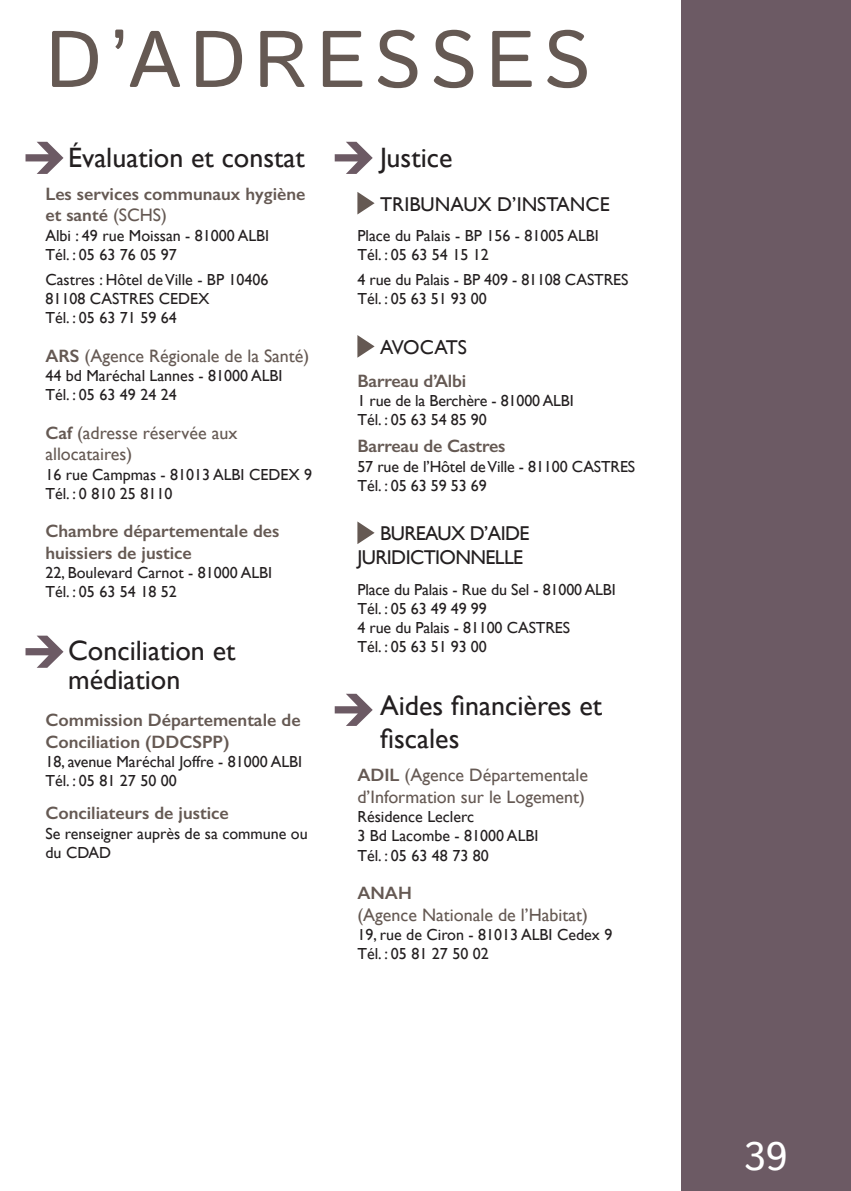
<style>
.page{position:relative;width:851px;height:1191px;background:#fff}
.page>*{position:absolute;margin:0;border:0;box-sizing:border-box;transform-origin:0 0}
.t1{font:80px "Istok";letter-spacing:.1em;color:#655953}
.t2{font:40px "Istok";color:#fff}
.t3{font:28px/29.6px "Gill Sans";color:#231f20}
.t4{font:20px/24px "Gill Sans";letter-spacing:-.03em;color:#231f20}
.t5{font:20px "Gill Sans";color:#231f20}
.t6{font:600 18px/21.6px "Gill Sans";color:#655953}
.t7{font:18px/21.6px "Gill Sans";color:#655953}
.t8{font:16px/19.2px "Gill Sans";color:#231f20}
.s1{font-weight:400}
.s2{font-weight:600}
</style>
<div class="page">
<div style="left:680px;top:0;width:170px;height:1191px;background:#6c5a64"></div>
<svg style="left:357px;top:192px;width:17px;height:22px"></svg>
<svg style="left:357px;top:335px;width:17px;height:23px"></svg>
<svg style="left:357px;top:521px;width:17px;height:23px"></svg>
<svg style="left:334px;top:694px;width:38px;height:32px"></svg>
<svg style="left:26px;top:142px;width:37px;height:32px"></svg>
<svg style="left:26px;top:635px;width:37px;height:33px"></svg>
<svg style="left:334px;top:142px;width:38px;height:32px"></svg>
<h1 class="t1" style="left:45px;top:7px;width:547px">D’ADRESSES</h1>
<h3 class="t3" style="left:68px;top:142px;width:238px">Évaluation et constat</h3>
<p class="t6" style="left:45px;top:183px;width:261px">Les services communaux hygiène et santé <span class="s1">(SCHS)</span></p>
<p class="t8" style="left:45px;top:225px;width:225px">Albi : 49 rue Moissan - 81000 ALBI<br>Tél. : 05 63 76 05 97</p>
<p class="t8" style="left:45px;top:269px;width:225px">Castres : Hôtel de Ville - BP 10406<br>81108 CASTRES CEDEX<br>Tél. : 05 63 71 59 64</p>
<p class="t7" style="left:45px;top:345px;width:265px"><span class="s2">ARS</span> (Agence Régionale de la Santé)</p>
<p class="t8" style="left:45px;top:366px;width:239px">44 bd Maréchal Lannes - 81000 ALBI<br>Tél. : 05 63 49 24 24</p>
<p class="t7" style="left:45px;top:422px;width:193px"><span class="s2">Caf</span> (adresse réservée aux allocataires)</p>
<p class="t8" style="left:45px;top:464px;width:268px">16 rue Campmas - 81013 ALBI CEDEX 9<br>Tél. : 0 810 25 8110</p>
<p class="t6" style="left:45px;top:520px;width:235px">Chambre départementale des huissiers de justice</p>
<p class="t8" style="left:45px;top:563px;width:228px">22, Boulevard Carnot - 81000 ALBI<br>Tél. : 05 63 54 18 52</p>
<h3 class="t3" style="left:68px;top:635px;width:169px">Conciliation et médiation</h3>
<p class="t6" style="left:45px;top:709px;width:257px">Commission Départementale de<br>Conciliation (DDCSPP)</p>
<p class="t8" style="left:45px;top:752px;width:258px">18, avenue Maréchal Joffre - 81000 ALBI<br>Tél. : 05 81 27 50 00</p>
<p class="t6" style="left:45px;top:802px;width:185px">Conciliateurs de justice</p>
<p class="t8" style="left:45px;top:823px;width:264px">Se renseigner auprès de sa commune ou du CDAD</p>
<h3 class="t3" style="left:380px;top:142px;width:74px">Justice</h3>
<p class="t5" style="left:380px;top:192px;width:231px">TRIBUNAUX D’INSTANCE</p>
<p class="t8" style="left:357px;top:226px;width:243px">Place du Palais - BP 156 - 81005 ALBI<br>Tél. : 05 63 54 15 12</p>
<p class="t8" style="left:357px;top:270px;width:272px">4 rue du Palais - BP 409 - 81108 CASTRES<br>Tél. : 05 63 51 93 00</p>
<p class="t4" style="left:380px;top:335px;width:88px">AVOCATS</p>
<p class="t6" style="left:357px;top:369px;width:110px">Barreau d’Albi</p>
<p class="t8" style="left:357px;top:391px;width:218px">1 rue de la Berchère - 81000 ALBI<br>Tél. : 05 63 54 85 90</p>
<p class="t6" style="left:357px;top:435px;width:149px">Barreau de Castres</p>
<p class="t8" style="left:357px;top:456px;width:279px">57 rue de l’Hôtel de Ville - 81100 CASTRES<br>Tél. : 05 63 59 53 69</p>
<p class="t4" style="left:357px;top:521px;width:173px;text-indent:23px">BUREAUX D’AIDE<br>JURIDICTIONNELLE</p>
<p class="t8" style="left:357px;top:579px;width:260px">Place du Palais - Rue du Sel - 81000 ALBI<br>Tél. : 05 63 49 49 99<br>4 rue du Palais - 81100 CASTRES<br>Tél. : 05 63 51 93 00</p>
<h3 class="t3" style="left:380px;top:688px;width:224px;line-height:33.6px">Aides financières et fiscales</h3>
<p class="t7" style="left:357px;top:764px;width:232px"><span class="s2">ADIL</span> (Agence Départementale d’Information sur le Logement)</p>
<p class="t8" style="left:357px;top:807px;width:182px">Résidence Leclerc<br>3 Bd Lacombe - 81000 ALBI<br>Tél. : 05 63 48 73 80</p>
<p class="t6" style="left:357px;top:882px;width:56px">ANAH</p>
<p class="t7" style="left:357px;top:903px;width:232px">(Agence Nationale de l’Habitat)</p>
<p class="t8" style="left:357px;top:924px;width:256px">19, rue de Ciron - 81013 ALBI Cedex 9<br>Tél. : 05 81 27 50 02</p>
<h2 class="t2" style="left:744px;top:1130px;width:45px">39</h2>
</div>
